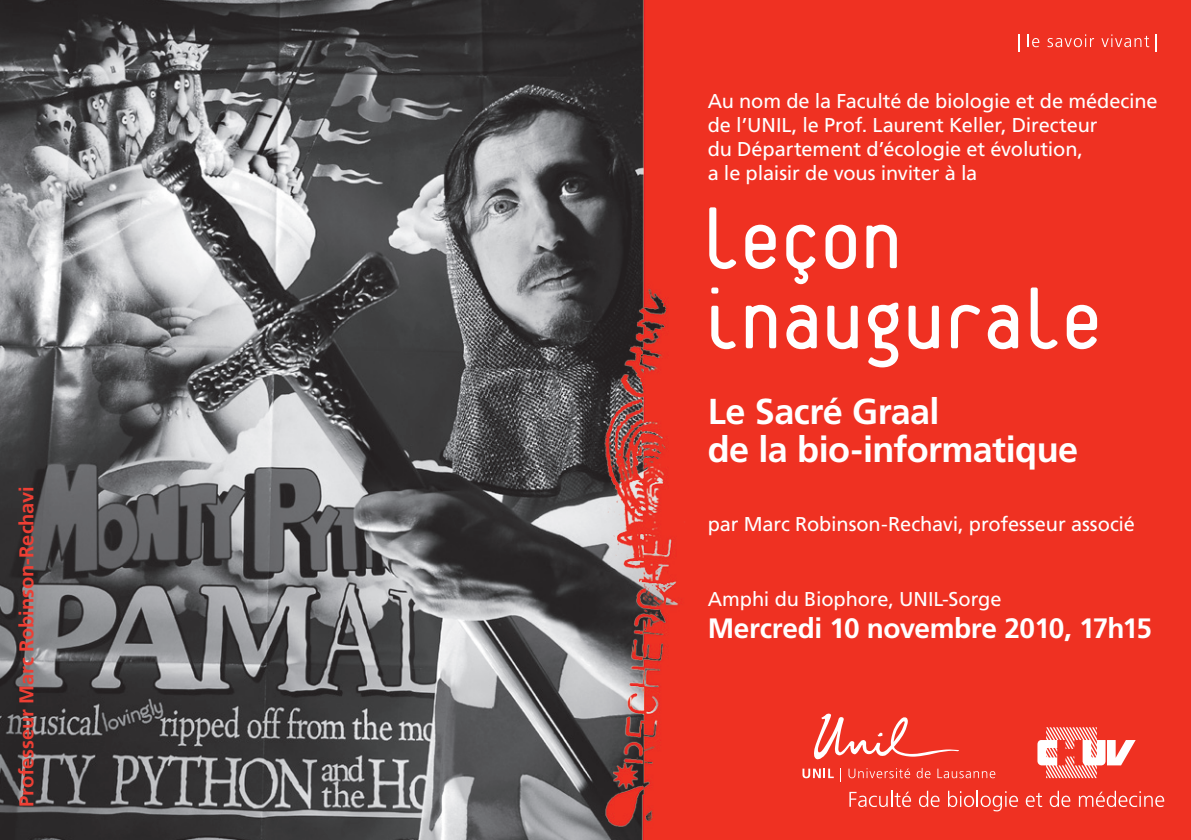
<style>
.page{position:relative;width:1191px;height:840px;background:#fff}
.page>*{position:absolute;margin:0;border:0;box-sizing:border-box;transform-origin:0 0}
.t1{font:92px/80px "Platelet";letter-spacing:-.025em;color:#fff}
.t2{font:700 36px/38px "Frutiger LT Std";letter-spacing:-.015em;color:#fff}
.t3{font:700 28px "Frutiger LT Std";letter-spacing:-.015em;color:#fff}
.t4{font:20px/24px "Frutiger LT Std";letter-spacing:-.005em;color:#fff}
.t5{font:700 20px "Frutiger LT Std";letter-spacing:-.005em;color:#ee3f34}
</style>
<div class="page">
<img style="left:0;top:0;width:339px;height:839px">
<img style="left:339px;top:0;width:852px;height:839px">
<svg style="left:1018px;top:34px;width:1px;height:17px"></svg>
<svg style="left:1028px;top:34px;width:11px;height:13px"></svg>
<svg style="left:1047px;top:34px;width:47px;height:13px"></svg>
<svg style="left:1101px;top:34px;width:48px;height:13px"></svg>
<svg style="left:1155px;top:34px;width:2px;height:17px"></svg>
<svg style="left:849px;top:790px;width:62px;height:16px"></svg>
<svg style="left:919px;top:790px;width:20px;height:16px"></svg>
<svg style="left:948px;top:790px;width:70px;height:21px"></svg>
<svg style="left:1025px;top:792px;width:17px;height:14px"></svg>
<svg style="left:1049px;top:790px;width:21px;height:16px"></svg>
<svg style="left:1078px;top:790px;width:86px;height:16px"></svg>
<svg style="left:813px;top:713px;width:146px;height:47px;background:#f15346"></svg>
<svg style="left:802px;top:768px;width:31px;height:9px"></svg>
<svg style="left:840px;top:767px;width:1px;height:14px"></svg>
<svg style="left:848px;top:767px;width:62px;height:10px"></svg>
<svg style="left:916px;top:767px;width:14px;height:10px"></svg>
<svg style="left:937px;top:768px;width:58px;height:9px"></svg>
<svg style="left:1037px;top:727px;width:98px;height:50px"></svg>
<p class="t5" style="left:15px;top:806px;width:322px;rotate:-90deg">Professeur Marc Robinson-Rechavi</p>
<p class="t4" style="left:707px;top:89px;width:451px">Au nom de la Faculté de biologie et de médecine de l’UNIL, le Prof. Laurent Keller, Directeur<br>du Département d’écologie et évolution,<br>a le plaisir de vous inviter à la</p>
<h1 class="t1" style="left:699px;top:206px;width:405px">leçon inaugurale</h1>
<h2 class="t2" style="left:707px;top:393px;width:372px">Le Sacré Graal<br>de la bio-informatique</h2>
<p class="t4" style="left:707px;top:511px;width:429px">par Marc Robinson-Rechavi, professeur associé</p>
<p class="t4" style="left:707px;top:586px;width:295px">Amphi du Biophore, UNIL-Sorge</p>
<h3 class="t3" style="left:707px;top:611px;width:446px">Mercredi 10 novembre 2010, 17h15</h3>
</div>
